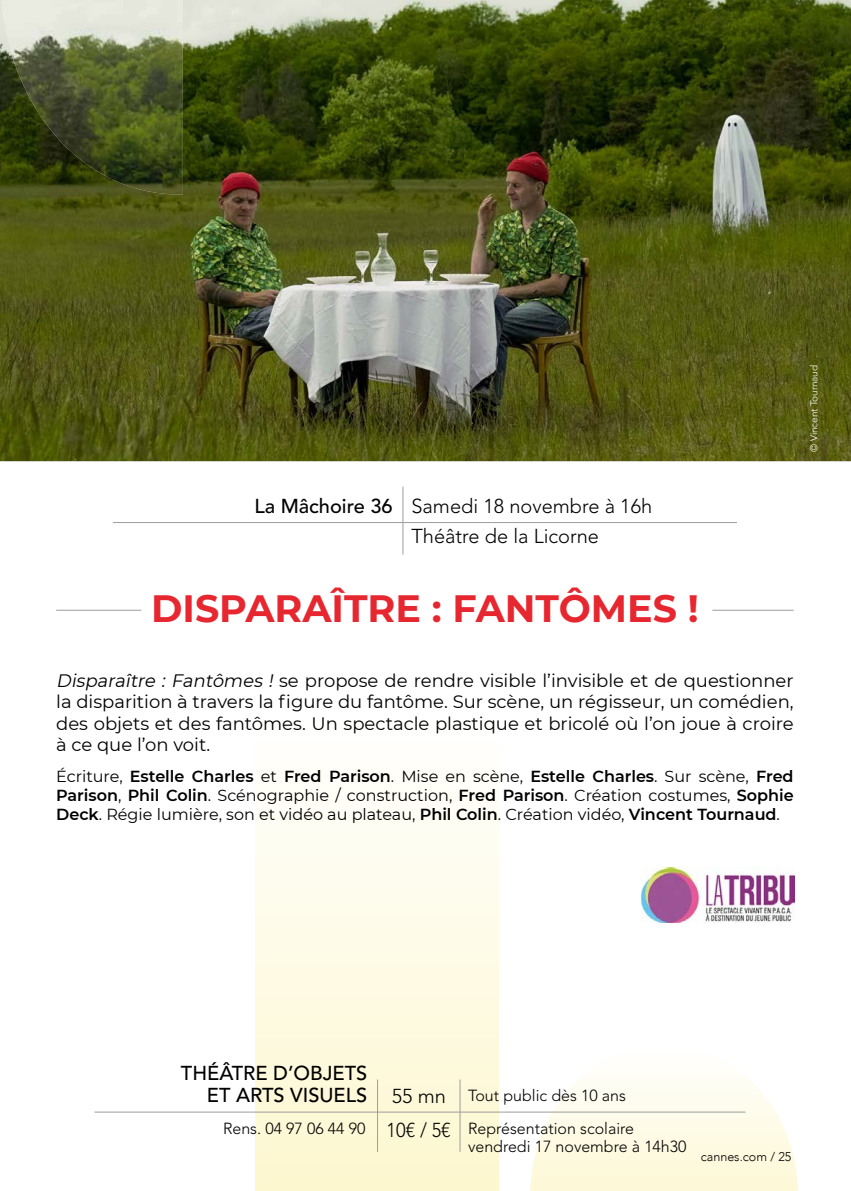
<style>
.page{position:relative;width:851px;height:1191px;background:#fff}
.page>*{position:absolute;margin:0;border:0;box-sizing:border-box;transform-origin:0 0}
.t1{font:700 38px "Montserrat";color:#e62730}
.t2{font:300 20px/30px "Avenir LT Std";color:#000}
.t3{font:500 20px/22px "Avenir LT Std";color:#000}
.t4{font:300 20px "Avenir LT Std";color:#000;scale:.92 1}
.t5{font:18px/21.6px "Montserrat";color:#000;text-align:justify}
.t6{font:16px/19.2px "Montserrat";color:#000;text-align:justify}
.t7{font:300 16px/18px "Avenir LT Std";color:#000}
.t8{font:300 12.6px "Avenir";color:#000}
.t9{font:300 10px "Avenir LT Std";letter-spacing:-.01em;color:#fff}
.s1{font-weight:500}
.s2{font-style:italic}
.s3{font-weight:600}
.s4{font-weight:300}
</style>
<div class="page">
<svg style="left:530px;top:1080px;width:267px;height:111px"></svg>
<div style="left:255px;top:713px;width:243px;height:478px;background:linear-gradient(to bottom,#fff,#fdf7cf)"></div>
<img style="left:0;top:0;width:850px;height:461px">
<img style="left:1px;top:0;width:182px;height:195px">
<hr style="left:377px;top:1079px;width:1px;height:72px;background:#9d9d9c">
<hr style="left:459px;top:1079px;width:1px;height:72px;background:#9d9d9c">
<hr style="left:94px;top:1111px;width:651px;height:1px;background:#9d9d9c">
<hr style="left:402px;top:486px;width:1px;height:68px;background:#9d9d9c">
<hr style="left:113px;top:522px;width:623px;height:1px;background:#9d9d9c">
<hr style="left:56px;top:610px;width:85px;height:1px;background:#9d9d9c">
<hr style="left:712px;top:610px;width:81px;height:1px;background:#9d9d9c">
<img style="left:641px;top:867px;width:153px;height:56px">
<p class="t2" style="left:411px;top:491px;width:242px;text-indent:-157px"><span class="s1">La Mâchoire 36</span> Samedi 18 novembre à 16h<br>Théâtre de la Licorne</p>
<h1 class="t1" style="left:151px;top:580px;width:549px">DISPARAÎTRE : FANTÔMES !</h1>
<p class="t9" style="left:808px;top:452px;width:88px;rotate:-90deg">© Vincent Tournaud</p>
<p class="t5" style="left:56px;top:669px;width:739px"><span class="s2">Disparaître : Fantômes !</span> se propose de rendre visible l’invisible et de questionner la disparition à travers la figure du fantôme. Sur scène, un régisseur, un comédien, des objets et des fantômes. Un spectacle plastique et bricolé où l’on joue à croire à ce que l’on voit.</p>
<p class="t6" style="left:56px;top:766px;width:739px">Écriture, <span class="s3">Estelle Charles</span> et <span class="s3">Fred Parison</span>. Mise en scène, <span class="s3">Estelle Charles</span>. Sur scène, <span class="s3">Fred Parison</span>, <span class="s3">Phil Colin</span>. Scénographie / construction, <span class="s3">Fred Parison</span>. Création costumes, <span class="s3">Sophie Deck</span>. Régie lumière, son et vidéo au plateau, <span class="s3">Phil Colin</span>. Création vidéo, <span class="s3">Vincent Tournaud</span>.</p>
<p class="t3" style="left:207px;top:1062px;width:240px;text-indent:-26px">THÉÂTRE D’OBJETS<br>ET ARTS VISUELS <span class="s4">55 mn</span></p>
<p class="t4" style="left:386px;top:1118px;width:71px">10€ / 5€</p>
<p class="t7" style="left:223px;top:1119px;width:144px">Rens. 04 97 06 44 90</p>
<p class="t7" style="left:468px;top:1086px;width:159px">Tout public dès 10 ans</p>
<p class="t7" style="left:468px;top:1119px;width:220px">Représentation scolaire vendredi 17 novembre à 14h30</p>
<p class="t8" style="left:700px;top:1149px;width:92px">cannes.com / 25</p>
</div>
